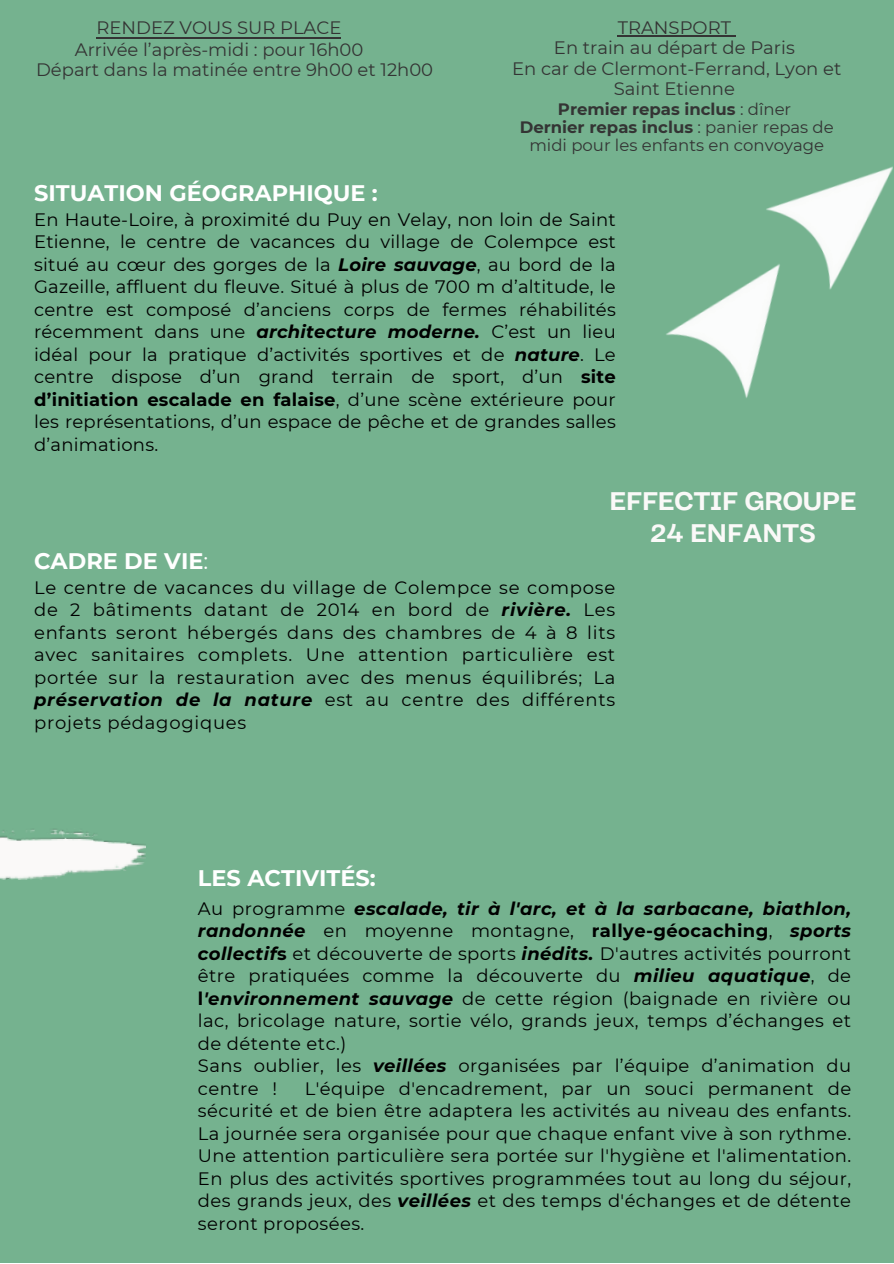
<style>
.page{position:relative;width:894px;height:1264px;background:#fff}
.page>*{position:absolute;margin:0;border:0;box-sizing:border-box;transform-origin:0 0}
.t1{font:700 25.5px/32.7px "Body Grotesque Fit";color:#faf9f8;text-align:center}
.t2{font:700 22.5px "Montserrat";color:#fff}
.t3{font:18px/22.5px "Montserrat";letter-spacing:.025em;color:#000;text-align:justify}
.t4{font:18px/20.2px "Montserrat";color:#343434;text-align:center}
.t5{font:16.5px/18px "Montserrat";color:#343434;text-align:center}
.t6{font:700 16.5px "Montserrat";color:#343434}
.s1{font-weight:400}
.s2{font-weight:700}
.s3{font-weight:700;font-style:italic}
</style>
<div class="page">
<div style="left:0;top:0;width:892px;height:1262px;background:#75b28f"></div>
<img style="left:766px;top:166px;width:126px;height:124px">
<img style="left:666px;top:260px;width:137px;height:138px">
<img style="left:0;top:829px;width:145px;height:50px">
<hr style="left:96px;top:37px;width:245px;height:1px;background:#343434">
<hr style="left:617px;top:35px;width:113px;height:1px;background:#343434">
<p class="t4" style="left:96px;top:18px;width:246px">RENDEZ VOUS SUR PLACE</p>
<p class="t4" style="left:75px;top:39px;width:290px">Arrivée l’après-midi : pour 16h00</p>
<p class="t4" style="left:36px;top:59px;width:398px">Départ dans la matinée entre 9h00 et 12h00</p>
<p class="t4" style="left:617px;top:18px;width:115px">TRANSPORT</p>
<p class="t4" style="left:554px;top:38px;width:242px">En train au départ de Paris</p>
<p class="t4" style="left:512px;top:58px;width:331px">En car de Clermont-Ferrand, Lyon et<br>Saint Etienne</p>
<h2 class="t6" style="left:557px;top:99px;width:235px">Premier repas inclus <span class="s1">: dîner</span></h2>
<p class="t5" style="left:519px;top:118px;width:315px"><span class="s2">Dernier repas inclus</span> : panier repas de midi pour les enfants en convoyage</p>
<p class="t2" style="left:34px;top:179px;width:345px">SITUATION GÉOGRAPHIQUE :</p>
<p class="t3" style="left:34px;top:208px;width:583px">En Haute-Loire, à proximité du Puy en Velay, non loin de Saint Etienne, le centre de vacances du village de Colempce est situé au cœur des gorges de la <span class="s3">Loire sauvage</span>, au bord de la Gazeille, affluent du fleuve. Situé à plus de 700 m d’altitude, le centre est composé d’anciens corps de fermes réhabilités récemment dans une <span class="s3">architecture moderne.</span> C’est un lieu idéal pour la pratique d’activités sportives et de <span class="s3">nature</span>. Le centre dispose d’un grand terrain de sport, d’un <span class="s2">site d’initiation escalade en falaise</span>, d’une scène extérieure pour les représentations, d’un espace de pêche et de grandes salles d’animations.</p>
<p class="t1" style="left:609px;top:486px;width:248px">EFFECTIF GROUPE<br>24 ENFANTS</p>
<p class="t2" style="left:34px;top:547px;width:176px">CADRE DE VIE<span class="s1">:</span></p>
<p class="t3" style="left:34px;top:576px;width:582px">Le centre de vacances du village de Colempce se compose de 2 bâtiments datant de 2014 en bord de <span class="s3">rivière.</span> Les enfants seront hébergés dans des chambres de 4 à 8 lits avec sanitaires complets. Une attention particulière est portée sur la restauration avec des menus équilibrés; La <span class="s3">préservation de la nature</span> est au centre des différents projets pédagogiques</p>
<h1 class="t2" style="left:198px;top:864px;width:179px">LES ACTIVITÉS:</h1>
<p class="t3" style="left:198px;top:896px;width:654px">Au programme <span class="s3">escalade, tir à l'arc, et à la sarbacane, biathlon, randonnée</span> en moyenne montagne, <span class="s2">rallye-géocaching</span>, <span class="s3">sports collectif</span><span class="s2">s</span> et découverte de sports <span class="s3">inédits.</span> D'autres activités pourront être pratiquées comme la découverte du <span class="s3">milieu aquatique</span>, de <span class="s2">l</span><span class="s3">'environnement sauvage</span> de cette région (baignade en rivière ou lac, bricolage nature, sortie vélo, grands jeux, temps d’échanges et de détente etc.)</p>
<p class="t3" style="left:198px;top:1054px;width:654px">Sans oublier, les <span class="s3">veillées</span> organisées par l’équipe d’animation du centre !</p>
<p class="t3" style="left:198px;top:1076px;width:654px;text-indent:107px">L'équipe d'encadrement, par un souci permanent de sécurité et de bien être adaptera les activités au niveau des enfants.<br>La journée sera organisée pour que chaque enfant vive à son rythme.<br>Une attention particulière sera portée sur l'hygiène et l'alimentation.<br>En plus des activités sportives programmées tout au long du séjour, des grands jeux, des <span class="s3">veillées</span> et des temps d'échanges et de détente seront proposées.</p>
</div>
